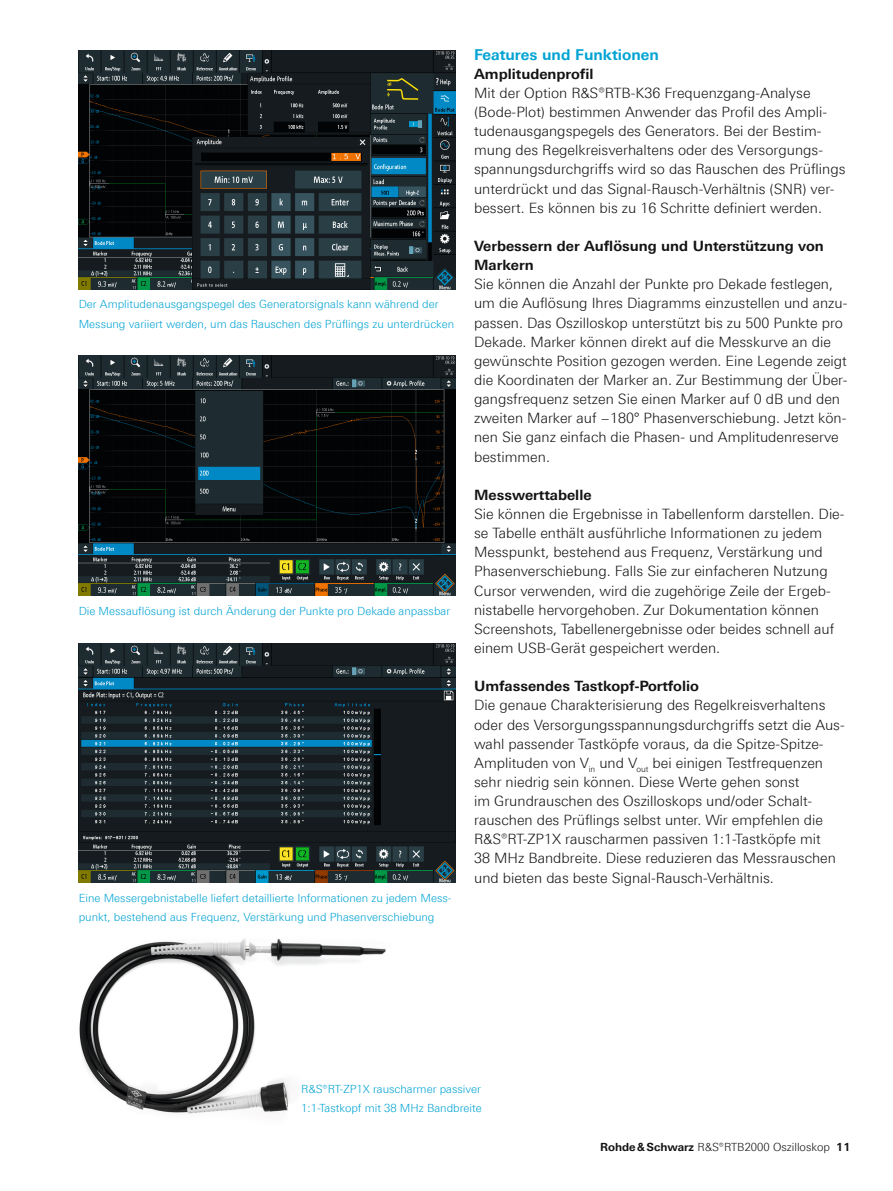
<style>
.page{position:relative;width:893px;height:1191px;background:#fff}
.page>*{position:absolute;margin:0;border:0;box-sizing:border-box;transform-origin:0 0}
.t1{font:700 15px "Linotype Univers 630";color:#00a3d3}
.t2{font:300 14.25px/19.2px "Linotype Univers 330";color:#131413}
.t3{font:700 14.25px/19.2px "Linotype Univers 630";color:#131413}
.t4{font:300 11.25px/19.2px "Linotype Univers 330";color:#00a3d3}
.t5{font:300 11.25px "Linotype Univers 330";color:#131413}
.s1{font-family:"Linotype Univers 630";font-weight:700}
</style>
<div class="page">
<img style="left:79px;top:51px;width:376px;height:238px">
<img style="left:79px;top:356px;width:376px;height:239px">
<img style="left:78px;top:867px;width:342px;height:247px">
<img style="left:79px;top:643px;width:376px;height:239px">
<p class="t4" style="left:79px;top:295px;width:377px">Der Amplitudenausgangspegel des Generatorsignals kann während der<br>Messung variiert werden, um das Rauschen des Prüflings zu unterdrücken</p>
<p class="t4" style="left:79px;top:601px;width:373px">Die Messauflösung ist durch Änderung der Punkte pro Dekade anpassbar</p>
<p class="t4" style="left:79px;top:888px;width:374px">Eine Messergebnistabelle liefert detaillierte Informationen zu jedem Mess&shy;punkt, bestehend aus Frequenz, Verstärkung und Phasenverschiebung</p>
<p class="t1" style="left:474px;top:45px;width:186px">Features und Funktionen</p>
<p class="t3" style="left:474px;top:64px;width:121px">Amplitudenprofil</p>
<p class="t2" style="left:474px;top:83px;width:373px">Mit der Option R&amp;S®RTB-K36 Frequenzgang-Analyse (Bode-Plot) bestimmen Anwender das Profil des Ampli&shy;tudenausgangspegels des Generators. Bei der Bestim&shy;mung des Regelkreisverhaltens oder des Versorgungs&shy;spannungsdurchgriffs wird so das Rauschen des Prüflings unterdrückt und das Signal-Rausch-Verhältnis (SNR) ver&shy;bessert. Es können bis zu 16 Schritte definiert werden.</p>
<p class="t3" style="left:474px;top:236px;width:351px">Verbessern der Auflösung und Unterstützung von<br>Markern</p>
<p class="t2" style="left:474px;top:274px;width:375px">Sie können die Anzahl der Punkte pro Dekade festlegen, um die Auflösung Ihres Diagramms einzustellen und anzu&shy;passen. Das Oszilloskop unterstützt bis zu 500 Punkte pro Dekade. Marker können direkt auf die Messkurve an die gewünschte Position gezogen werden. Eine Legende zeigt die Koordinaten der Marker an. Zur Bestimmung der Über&shy;gangsfrequenz setzen Sie einen Marker auf 0 dB und den zweiten Marker auf −180° Phasenverschiebung. Jetzt kön&shy;nen Sie ganz einfach die Phasen- und Amplitudenreserve bestimmen.</p>
<p class="t3" style="left:474px;top:485px;width:119px">Messwerttabelle</p>
<p class="t2" style="left:474px;top:504px;width:372px">Sie können die Ergebnisse in Tabellenform darstellen. Die&shy;se Tabelle enthält ausführliche Informationen zu jedem Messpunkt, bestehend aus Frequenz, Verstärkung und Phasenverschiebung. Falls Sie zur einfacheren Nutzung Cursor verwenden, wird die zugehörige Zeile der Ergeb&shy;nistabelle hervorgehoben. Zur Dokumentation können Screenshots, Tabellenergebnisse oder beides schnell auf einem USB-Gerät gespeichert werden.</p>
<p class="t3" style="left:474px;top:676px;width:226px">Umfassendes Tastkopf-Portfolio</p>
<p class="t2" style="left:474px;top:695px;width:372px">Die genaue Charakterisierung des Regelkreisverhaltens oder des Versorgungsspannungsdurchgriffs setzt die Aus&shy;wahl passender Tastköpfe voraus, da die Spitze-Spitze-Amplituden von V<sub>in</sub> und V<sub>out</sub> bei einigen Testfrequenzen sehr niedrig sein können. Diese Werte gehen sonst<br>im Grundrauschen des Oszilloskops und/oder Schalt&shy;rauschen des Prüflings selbst unter. Wir empfehlen die R&amp;S®RT-ZP1X rauscharmen passiven 1:1-Tastköpfe mit<br>38 MHz Bandbreite. Diese reduzieren das Messrauschen und bieten das beste Signal-Rausch-Verhältnis.</p>
<p class="t4" style="left:301px;top:1079px;width:182px">R&amp;S®RT-ZP1X rauscharmer passiver<br>1:1-Tastkopf mit 38 MHz Bandbreite</p>
<p class="t5" style="left:600px;top:1140px;width:252px"><span class="s1">Rohde&amp;Schwarz</span> R&amp;S®RTB2000 Oszilloskop <span class="s1">11</span></p>
</div>
